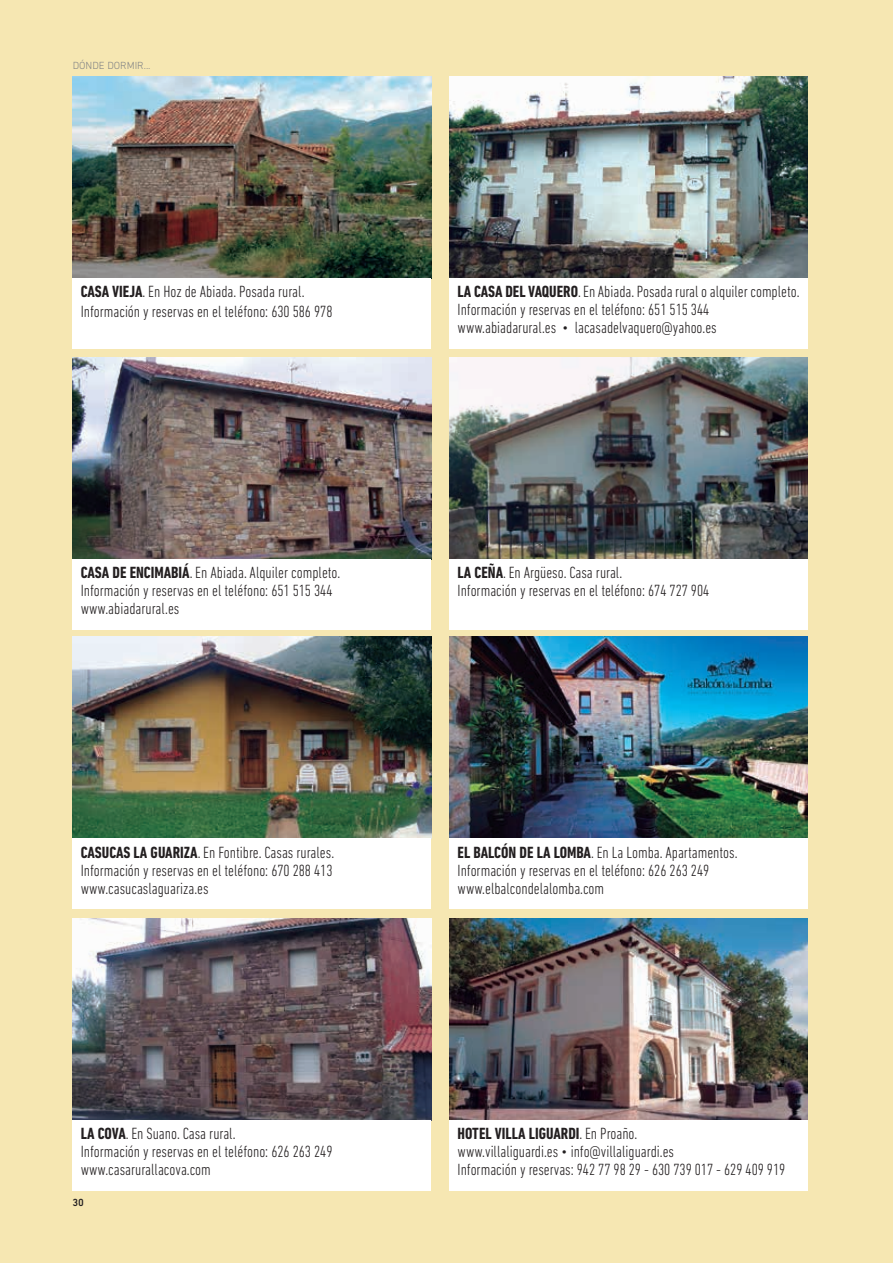
<style>
.page{position:relative;width:893px;height:1263px;background:#f6e7b2}
.page>*{position:absolute;margin:0;border:0;box-sizing:border-box;transform-origin:0 0}
.t1{font:300 condensed 16.5px/18px "DIN Next LT Pro";color:#231f20}
.t2{font:300 10.5px "DIN Next LT Pro";color:#808285}
.t3{font:500 10.5px "DIN Next LT Pro";color:#231f20}
.s1{font-weight:700}
</style>
<div class="page">
<img style="left:73px;top:918px;width:358px;height:202px">
<div style="left:72px;top:1120px;width:359px;height:71px;background:#fff"></div>
<img style="left:73px;top:637px;width:358px;height:202px">
<div style="left:72px;top:839px;width:359px;height:70px;background:#fff"></div>
<img style="left:73px;top:357px;width:358px;height:202px">
<div style="left:72px;top:559px;width:359px;height:70px;background:#fff"></div>
<img style="left:73px;top:77px;width:358px;height:202px">
<div style="left:72px;top:279px;width:359px;height:70px;background:#fff"></div>
<img style="left:450px;top:918px;width:358px;height:202px">
<div style="left:449px;top:1120px;width:359px;height:71px;background:#fff"></div>
<img style="left:450px;top:637px;width:358px;height:202px">
<div style="left:449px;top:839px;width:359px;height:70px;background:#fff"></div>
<img style="left:450px;top:357px;width:358px;height:202px">
<div style="left:449px;top:559px;width:359px;height:70px;background:#fff"></div>
<img style="left:450px;top:77px;width:358px;height:202px">
<div style="left:449px;top:279px;width:359px;height:70px;background:#fff"></div>
<p class="t2" style="left:73px;top:59px;width:79px">DÓNDE DORMIR...</p>
<p class="t1" style="left:81px;top:282px;width:253px;line-height:19.8px"><span class="s1">CASA VIEJA</span>. En Hoz de Abiada. Posada rural.<br>Información y reservas en el teléfono: 630 586 978</p>
<p class="t1" style="left:81px;top:563px;width:261px"><span class="s1">CASA DE ENCIMABIÁ</span>. En Abiada. Alquiler completo.<br>Información y reservas en el teléfono: 651 515 344 www.abiadarural.es</p>
<p class="t1" style="left:81px;top:843px;width:255px;text-align:justify"><span class="s1">CASUCAS LA GUARIZA</span>. En Fontibre. Casas rurales.<br>Información y reservas en el teléfono: 670 288 413 www.casucaslaguariza.es</p>
<p class="t1" style="left:81px;top:1124px;width:253px"><span class="s1">LA COVA</span>. En Suano. Casa rural.<br>Información y reservas en el teléfono: 626 263 249 www.casarurallacova.com</p>
<p class="t3" style="left:72px;top:1197px;width:13px">30</p>
<p class="t1" style="left:458px;top:283px;width:344px"><span class="s1">LA CASA DEL VAQUERO</span>. En Abiada. Posada rural o alquiler completo.<br>Información y reservas en el teléfono: 651 515 344 www.abiadarural.es • lacasadelvaquero@yahoo.es</p>
<p class="t1" style="left:458px;top:563px;width:253px"><span class="s1">LA CEÑA</span>. En Argüeso. Casa rural.<br>Información y reservas en el teléfono: 674 727 904</p>
<p class="t1" style="left:458px;top:843px;width:281px"><span class="s1">EL BALCÓN DE LA LOMBA</span>. En La Lomba. Apartamentos.<br>Información y reservas en el teléfono: 626 263 249 www.elbalcondelalomba.com</p>
<p class="t1" style="left:458px;top:1124px;width:329px"><span class="s1">HOTEL VILLA LIGUARDI</span>. En Proaño.<br>www.villaliguardi.es • info@villaliguardi.es<br>Información y reservas: 942 77 98 29 - 630 739 017 - 629 409 919</p>
</div>
